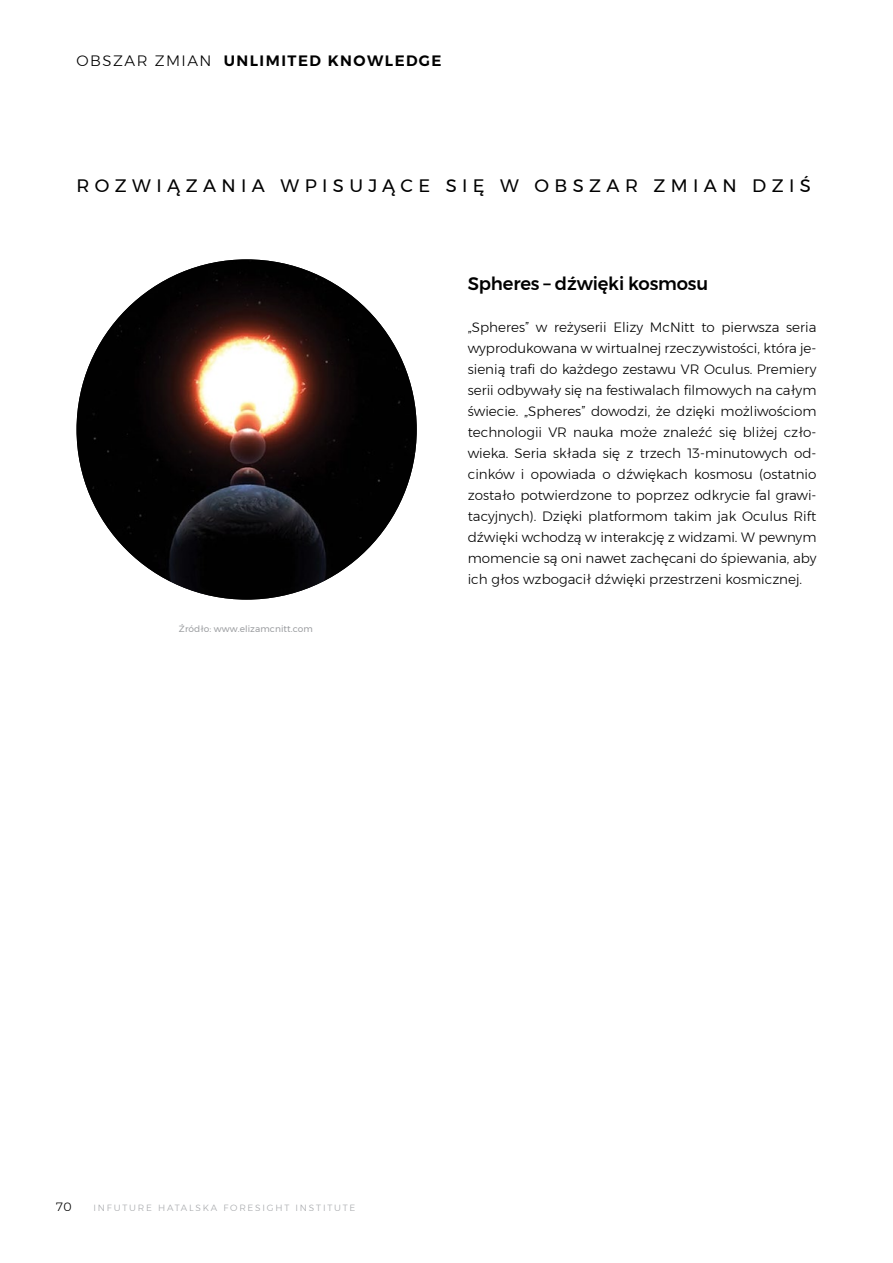
<style>
.page{position:relative;width:893px;height:1263px;background:#fff}
.page>*{position:absolute;margin:0;border:0;box-sizing:border-box;transform-origin:0 0}
.t1{font:18px "Montserrat";letter-spacing:.3em;color:#000}
.t2{font:500 18px "Montserrat";letter-spacing:-.01em;color:#000}
.t3{font:600 15px "Montserrat";letter-spacing:.1em;color:#000}
.t4{font:300 13.5px/21px "Montserrat";color:#000;text-align:justify}
.t5{font:300 12px "Montserrat";color:#000}
.t6{font:300 9px "Montserrat";letter-spacing:.2em;color:#a7a9ac}
.t7{font:9px "Montserrat";letter-spacing:.01em;color:#9d9fa2}
.s1{font-weight:300}
</style>
<div class="page">
<img style="left:77px;top:259px;width:340px;height:341px;border-radius:170px">
<p class="t3" style="left:77px;top:48px;width:367px"><span class="s1">obszar zmian</span> UNLIMITED KNOWLEDGE</p>
<h1 class="t1" style="left:77px;top:172px;width:736px">ROZWIĄZANIA WPISUJĄCE SIĘ WO BSZAR ZMIAN DZIŚ</h1>
<p class="t7" style="left:179px;top:622px;width:135px">Źródło: www.elizamcnitt.com</p>
<h1 class="t2" style="left:468px;top:269px;width:242px">Spheres – dźwięki kosmosu</h1>
<p class="t4" style="left:468px;top:316px;width:350px">„Spheres” w reżyserii Elizy McNitt to pierwsza seria wyprodukowana w wirtualnej rzeczywistości, która je&shy;sienią trafi do każdego zestawu VR Oculus. Premiery serii odbywały się na festiwalach filmowych na całym świecie. „Spheres” dowodzi, że dzięki możliwościom technologii VR nauka może znaleźć się bliżej czło&shy;wieka. Seria składa się z trzech 13-minutowych od&shy;cinków i opowiada o dźwiękach kosmosu (ostatnio zostało potwierdzone to poprzez odkrycie fal grawi&shy;tacyjnych). Dzięki platformom takim jak Oculus Rift dźwięki wchodzą w interakcję z widzami. W pewnym momencie są oni nawet zachęcani do śpiewania, aby ich głos wzbogacił dźwięki przestrzeni kosmicznej.</p>
<p class="t5" style="left:56px;top:1197px;width:17px">70</p>
<p class="t6" style="left:94px;top:1201px;width:263px">Infuture Hatalska F oresi gh t Insti tute</p>
</div>
